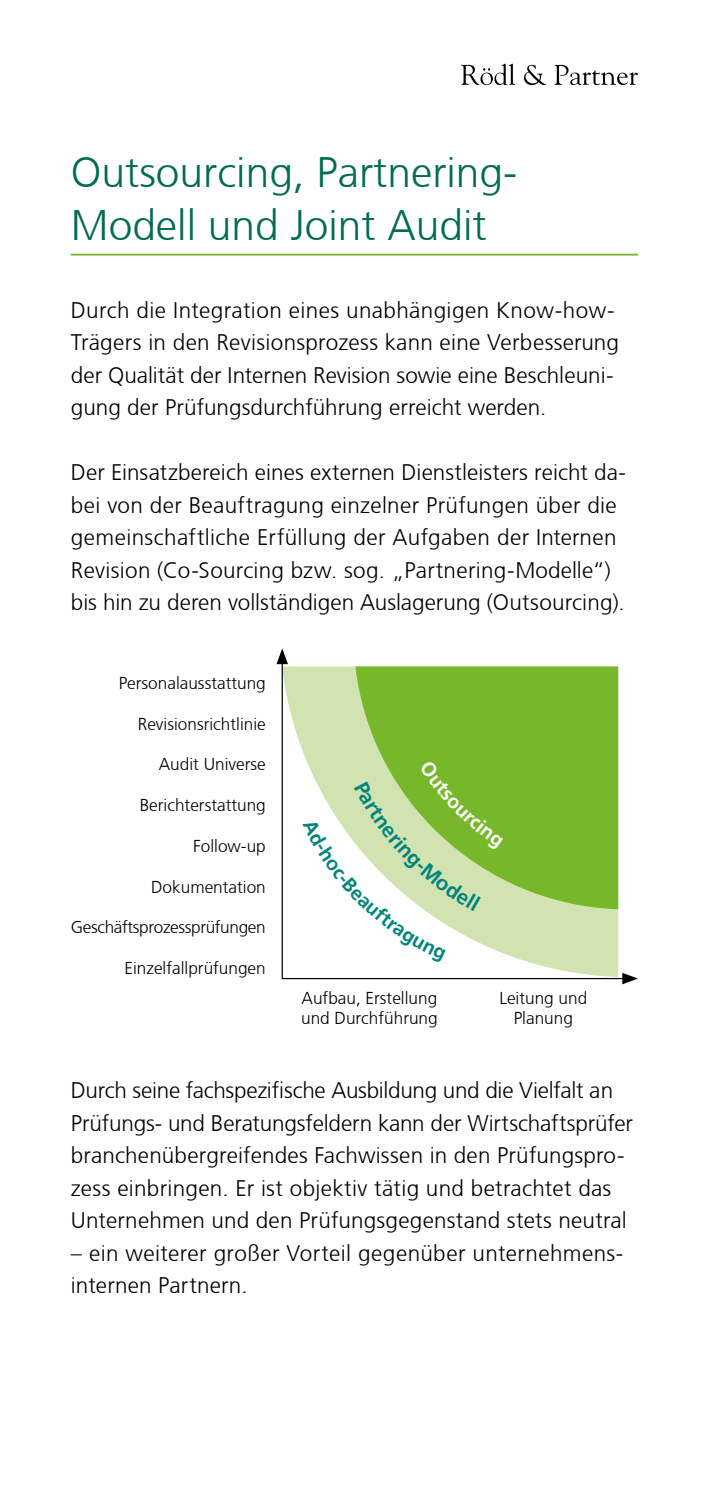
<style>
.page{position:relative;width:709px;height:1489px;background:#fff}
.page>*{position:absolute;margin:0;border:0;box-sizing:border-box;transform-origin:0 0}
.Headline{font:300 42.5px/52.5px "Frutiger CE";color:#006c52}
.Fließtext{font:300 22.5px/32.5px "Frutiger CE";letter-spacing:.01em;color:#000}
.t1{font:300 17.25px/20.5px "Frutiger CE";color:#000}
.t2{font:300 17.25px "Frutiger CE";letter-spacing:-.02em;color:#000}
</style>
<div class="page">
<svg style="left:461px;top:64px;width:54px;height:21px"></svg>
<svg style="left:524px;top:65px;width:22px;height:20px"></svg>
<svg style="left:554px;top:65px;width:84px;height:20px"></svg>
<hr style="left:71px;top:254px;width:567px;height:1px;background:#76b82a">
<svg style="left:281px;top:664px;width:341px;height:315px"></svg>
<svg style="left:276px;top:648px;width:12px;height:16px"></svg>
<svg style="left:622px;top:973px;width:16px;height:11px"></svg>
<svg style="left:302px;top:760px;width:201px;height:203px"></svg>
<p class="Headline" style="left:71px;top:145px;width:448px">Outsourcing, Partnering-<br>Modell und Joint Audit</p>
<p class="Fließtext" style="left:71px;top:293px;width:549px">Durch die Integration eines unabhängigen Know-how-Trägers in den Revisionsprozess kann eine Verbesserung der Qualität der Internen Revision sowie eine Beschleuni&shy;gung der Prüfungsdurchführung erreicht werden.</p>
<p class="Fließtext" style="left:71px;top:456px;width:556px">Der Einsatzbereich eines externen Dienstleisters reicht da&shy;bei von der Beauftragung einzelner Prüfungen über die gemeinschaftliche Erfüllung der Aufgaben der Internen Revision (Co-Sourcing bzw. sog. „Partnering-Modelle“) bis hin zu deren vollständigen Auslagerung (Outsourcing).</p>
<p class="t1" style="left:119px;top:672px;width:149px">Personalausstattung</p>
<p class="t1" style="left:138px;top:713px;width:129px">Revisionsrichtlinie</p>
<p class="t1" style="left:159px;top:753px;width:108px">Audit Universe</p>
<p class="t1" style="left:140px;top:794px;width:128px">Berichterstattung</p>
<p class="t1" style="left:193px;top:835px;width:74px">Follow-up</p>
<p class="t1" style="left:151px;top:876px;width:116px">Dokumentation</p>
<p class="t2" style="left:71px;top:917px;width:196px">Geschäftsprozessprüfungen</p>
<p class="t1" style="left:124px;top:957px;width:143px">Einzelfallprüfungen</p>
<p class="t1" style="left:301px;top:987px;width:138px">Aufbau, Erstellung und Durchführung</p>
<p class="t1" style="left:499px;top:987px;width:89px;text-align:center">Leitung und<br>Planung</p>
<p class="Fließtext" style="left:71px;top:1073px;width:563px">Durch seine fachspezifische Ausbildung und die Vielfalt an Prüfungs- und Beratungsfeldern kann der Wirtschaftsprüfer branchenübergreifendes Fachwissen in den Prüfungspro&shy;zess einbringen. Er ist objektiv tätig und betrachtet das Unternehmen und den Prüfungsgegenstand stets neutral</p>
<p class="Fließtext" style="left:71px;top:1236px;width:554px">– ein weiterer großer Vorteil gegenüber unternehmens&shy;internen Partnern.</p>
</div>
